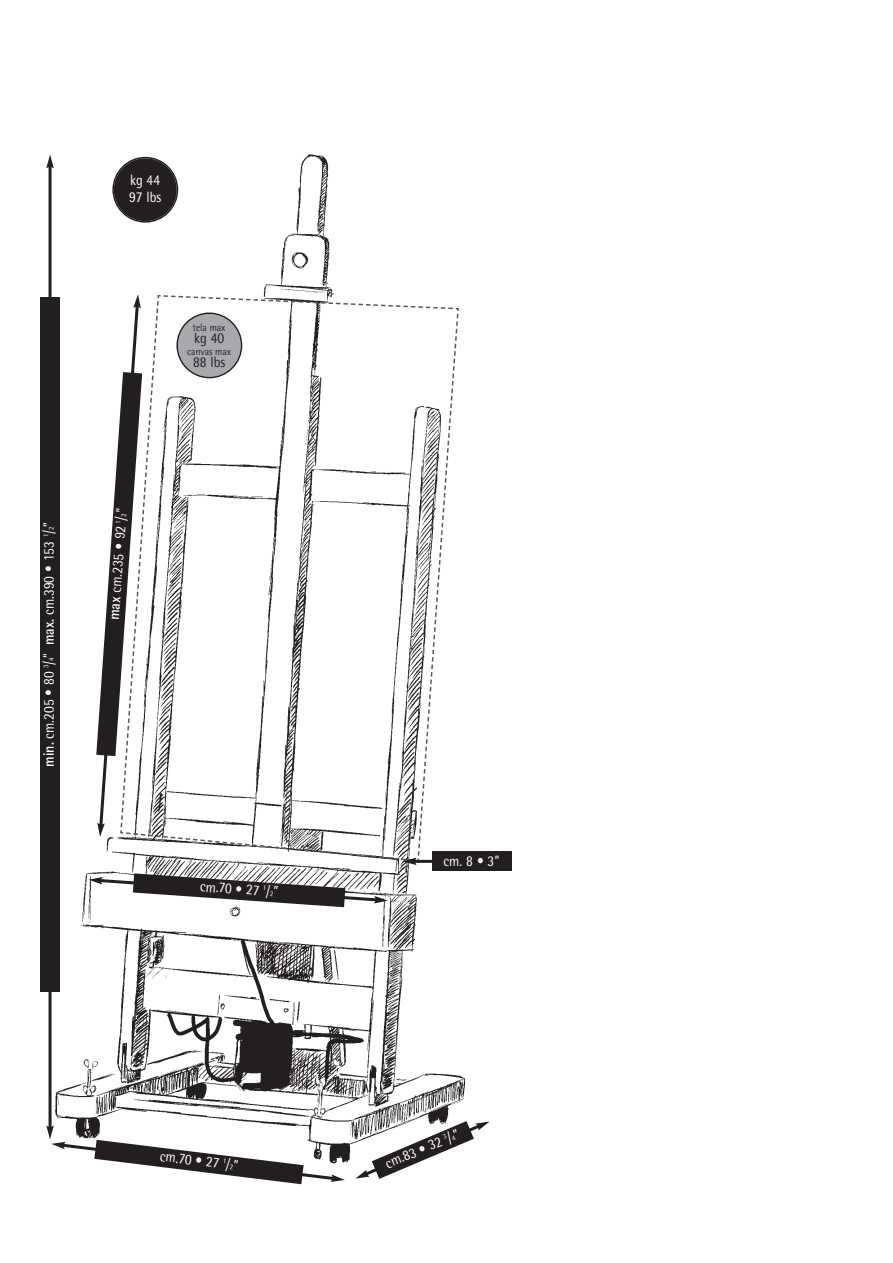
<style>
.page{position:relative;width:893px;height:1263px;background:#fff}
.page>*{position:absolute;margin:0;border:0;box-sizing:border-box;transform-origin:0 0}
.t1{font:15px/16.5px "Rotis Semi Sans";color:#fff;scale:.9 1}
.t2{font:15px "Rotis Semi Sans";color:#231f20;scale:.9 1}
.t3{font:10.5px "Rotis Semi Sans";color:#231f20;scale:.9 1}
.s1{font-weight:700}
.s2{font-size:7.5px}
</style>
<div class="page">
<img style="left:40px;top:154px;width:472px;height:1031px">
<svg style="left:89px;top:873px;width:299px;height:34px"></svg>
<svg style="left:355px;top:1121px;width:135px;height:58px"></svg>
<hr style="left:49px;top:166px;width:3px;height:962px;background:#231f20">
<svg style="left:46px;top:1125px;width:299px;height:59px"></svg>
<svg style="left:46px;top:154px;width:8px;height:14px"></svg>
<div style="left:41px;top:297px;width:19px;height:694px;background:#231f20"></div>
<svg style="left:112px;top:157px;width:66px;height:66px"></svg>
<svg style="left:96px;top:294px;width:364px;height:571px"></svg>
<div style="left:432px;top:852px;width:80px;height:19px;background:#231f20"></div>
<p class="t1" style="left:129px;top:172px;width:37px">kg 44<br>97 lbs</p>
<p class="t3" style="left:193px;top:321px;width:38px">tela max</p>
<p class="t2" style="left:194px;top:329px;width:35px">kg 40</p>
<p class="t3" style="left:187px;top:345px;width:50px">canvas max</p>
<p class="t2" style="left:193px;top:353px;width:37px">88 lbs</p>
<p class="t1" style="left:40px;top:767px;width:274px;rotate:-90deg"><span class="s1">min.</span> cm.205 • 80 <sup>3</sup>/<span class="s2">4</span>” <span class="s1">max.</span> cm.390 • 153 <sup>1</sup>/<span class="s2">2</span>”</p>
<p class="t1" style="left:105px;top:619px;width:126px;rotate:-86deg"><span class="s1">max</span> cm.235 • 92 <sup>1</sup>/<span class="s2">2</span>”</p>
<p class="t1" style="left:201px;top:878px;width:89px;rotate:4deg">cm.70 • 27 <sup>1</sup>/<span class="s2">2</span>”</p>
<p class="t1" style="left:161px;top:1147px;width:89px;rotate:7deg">cm.70 • 27 <sup>1</sup>/<span class="s2">2</span>”</p>
<p class="t1" style="left:443px;top:853px;width:64px">cm. 8 • 3”</p>
<p class="t1" style="left:383px;top:1156px;width:89px;rotate:-23deg">cm.83 • 32 <sup>3</sup>/<span class="s2">4</span>”</p>
</div>
